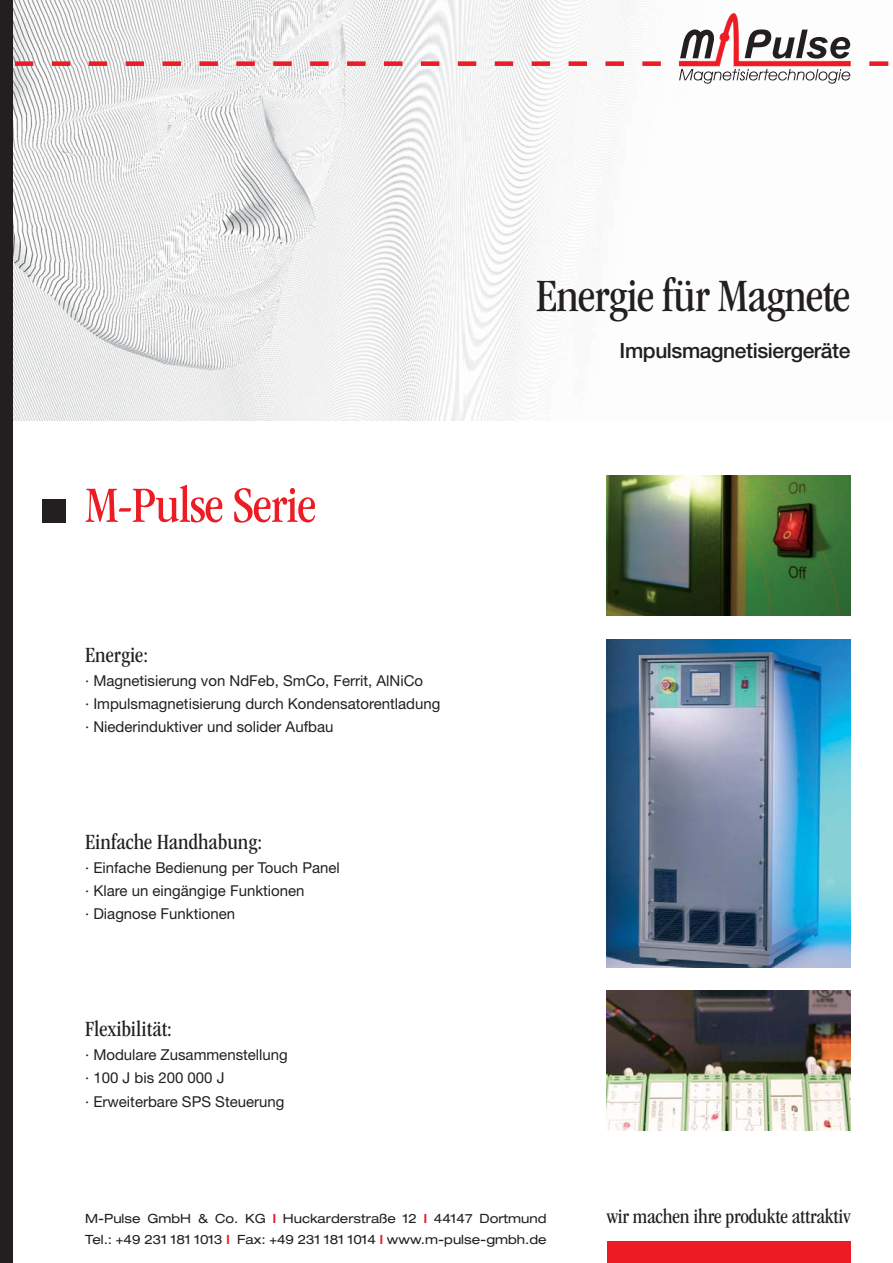
<style>
.page{position:relative;width:893px;height:1263px;background:#fff}
.page>*{position:absolute;margin:0;border:0;box-sizing:border-box;transform-origin:0 0}
.t1{font:condensed 52.5px "ITC Garamond Std";letter-spacing:-.02em;color:#ed1c24}
.t2{font:condensed 48px "ITC Garamond Std";letter-spacing:-.02em;color:#231f20}
.t3{font:condensed 22.5px "ITC Garamond Std";color:#231f20}
.t4{font:condensed 21px "ITC Garamond Std";letter-spacing:-.01em;color:#231f20}
.t5{font:500 21px "Helvetica Neue LT Std";letter-spacing:-.02em;color:#231f20}
.t6{font:15px/23.4px "Helvetica Neue LT Std";color:#231f20}
.t7{font:expanded 12.75px/21px "Helvetica Neue LT Std";color:#231f20}
.s1{font-weight:700;font-stretch:condensed;color:#ed1c24}
</style>
<div class="page">
<img style="left:13px;top:0;width:628px;height:421px">
<div style="left:607px;top:1242px;width:243px;height:21px;background:#ed1c24"></div>
<svg style="left:15px;top:10px;width:874px;height:74px"></svg>
<div style="left:0;top:0;width:13px;height:1263px;background:#231f20"></div>
<img style="left:607px;top:639px;width:243px;height:328px">
<img style="left:607px;top:990px;width:243px;height:141px">
<img style="left:607px;top:475px;width:243px;height:140px">
<div style="left:43px;top:499px;width:23px;height:24px;background:#231f20"></div>
<h1 class="t1" style="left:85px;top:484px;width:233px">M-Pulse Serie</h1>
<h3 class="t3" style="left:85px;top:646px;width:64px">Energie:</h3>
<p class="t6" style="left:85px;top:670px;width:357px">· Magnetisierung von NdFeb, SmCo, Ferrit, AlNiCo<br>· Impulsmagnetisierung durch Kondensatorentladung · Niederinduktiver und solider Aufbau</p>
<h3 class="t3" style="left:85px;top:833px;width:179px">Einfache Handhabung:</h3>
<p class="t6" style="left:85px;top:857px;width:256px">· Einfache Bedienung per Touch Panel · Klare un eingängige Funktionen<br>· Diagnose Funktionen</p>
<h3 class="t3" style="left:85px;top:1020px;width:88px">Flexibilität:</h3>
<p class="t6" style="left:85px;top:1044px;width:204px">· Modulare Zusammenstellung · 100 J bis 200 000 J<br>· Erweiterbare SPS Steuerung</p>
<h2 class="t2" style="left:536px;top:277px;width:316px">Energie für Magnete</h2>
<h3 class="t5" style="left:620px;top:343px;width:232px">Impulsmagnetisiergeräte</h3>
<p class="t7" style="left:85px;top:1209px;width:463px">M-Pulse GmbH &amp; Co. KG <span class="s1">I</span> Huckarderstraße 12 <span class="s1">I</span> 44147 Dortmund<br>Tel.: +49 231 181 1013 <span class="s1">I</span> Fax: +49 231 181 1014 <span class="s1">I</span> www.m-pulse-gmbh.de</p>
<h3 class="t4" style="left:607px;top:1208px;width:245px">wir machen ihre produkte attraktiv</h3>
</div>
